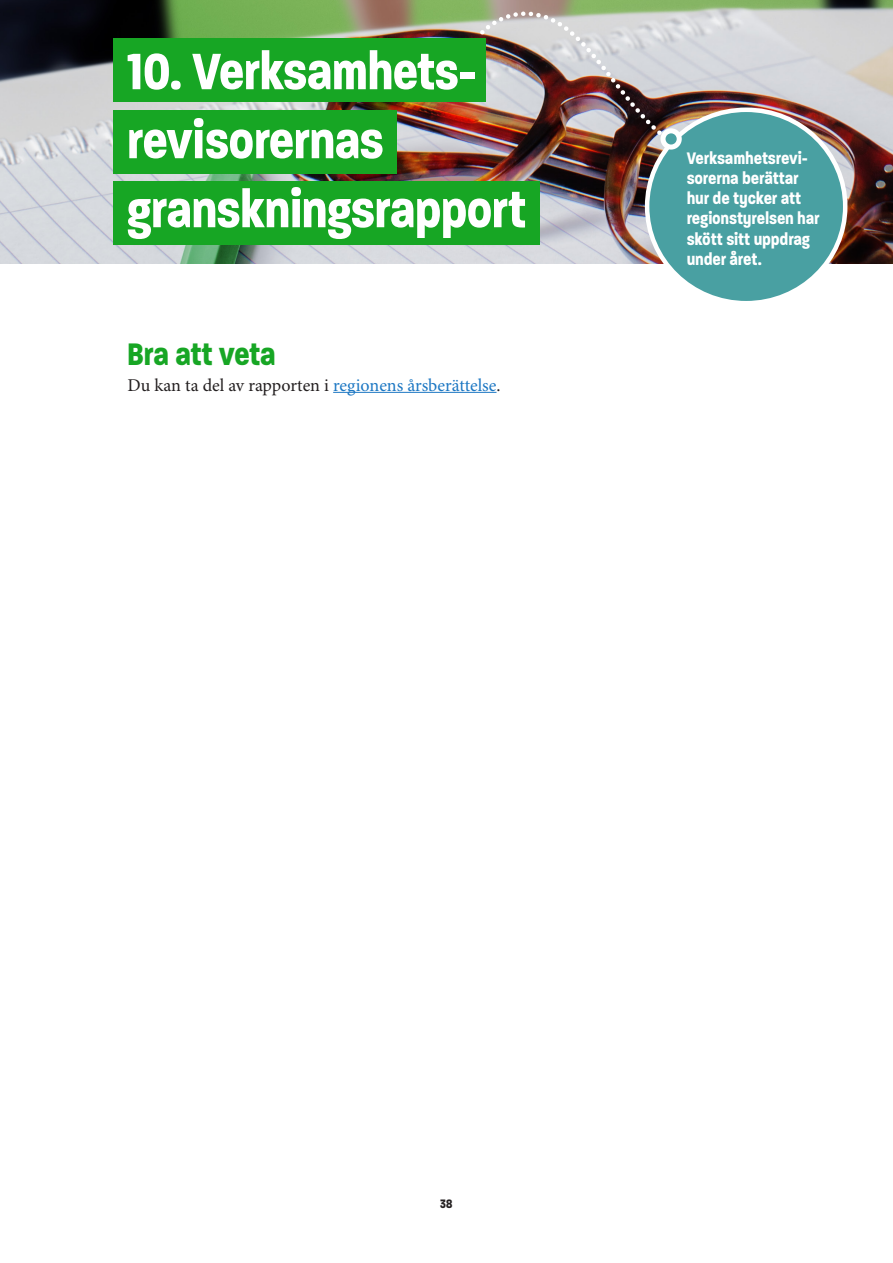
<style>
.page{position:relative;width:893px;height:1263px;background:#fff}
.page>*{position:absolute;margin:0;border:0;box-sizing:border-box;transform-origin:0 0}
.t1{font:700 69px/69px "Paralucent Condensed";letter-spacing:-.005em;color:#fff}
.t2{font:700 42px "Paralucent Condensed";color:#17a624}
.t3{font:700 22.5px/20.2px "Paralucent Condensed";letter-spacing:.005em;color:#fff}
.t4{font:18px "Minion Pro";letter-spacing:-.005em;color:#231f20}
.t5{font:700 16.5px "Paralucent Condensed";color:#231f20}
.s1{color:#1c77c3}
</style>
<div class="page">
<img style="left:0;top:0;width:893px;height:264px">
<div style="left:113px;top:181px;width:427px;height:63px;background:#17a624"></div>
<div style="left:113px;top:110px;width:284px;height:64px;background:#17a624"></div>
<div style="left:113px;top:38px;width:373px;height:64px;background:#17a624"></div>
<div style="left:647px;top:110px;width:198px;height:193px;background:#49a0a2;border-radius:50%"></div>
<div style="left:645px;top:108px;width:202px;height:197px;border:4px solid #fff;border-radius:50%"></div>
<img style="left:478px;top:10px;width:206px;height:143px">
<hr style="left:333px;top:392px;width:163px;height:1px;background:#1c77c3">
<h1 class="t1" style="left:128px;top:35px;width:400px">10. Verksamhets&shy;revisorernas granskningsrapport</h1>
<h2 class="t2" style="left:128px;top:332px;width:150px">Bra att veta</h2>
<p class="t4" style="left:128px;top:374px;width:375px">Du kan ta del av rapporten i <span class="s1">regionens årsberättelse</span>.</p>
<p class="t3" style="left:687px;top:147px;width:134px">Verksamhetsrevi&shy;sorerna berättar hur de tycker att regionstyrelsen har skött sitt uppdrag under året.</p>
<p class="t5" style="left:440px;top:1195px;width:14px">38</p>
</div>
